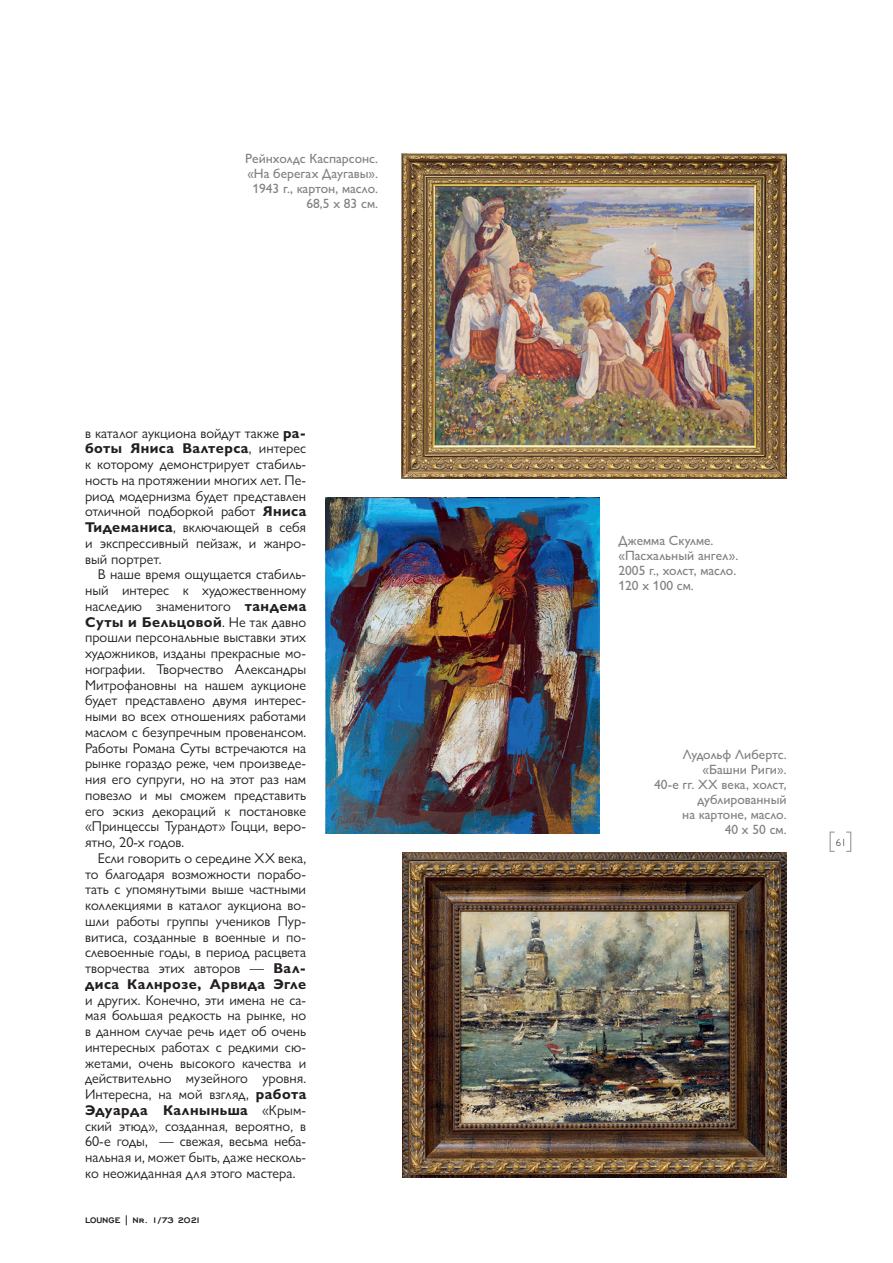
<style>
.page{position:relative;width:893px;height:1263px;background:#fff}
.page>*{position:absolute;margin:0;border:0;box-sizing:border-box;transform-origin:0 0}
.main_text{font:14.25px/15.8px "Gill Sans Nova";color:#231f20;text-align:justify}
.foto_podpis{font:500 13.5px/15px "Gill Sans Nova";color:#808285;text-align:right}
.t1{font:700 10.5px "Engravers Gothic";color:#231f20}
.t2{font:300 10.5px "Gill Sans MT Pro Cyr";color:#231f20}
.s1{font-weight:700}
</style>
<div class="page">
<svg style="left:830px;top:831px;width:21px;height:21px"></svg>
<img style="left:403px;top:853px;width:384px;height:324px">
<img style="left:325px;top:497px;width:274px;height:337px">
<img style="left:401px;top:153px;width:386px;height:325px">
<p class="foto_podpis" style="left:245px;top:151px;width:134px">Рейнхолдс Каспарсонс.</p>
<p class="foto_podpis" style="left:247px;top:166px;width:132px">«На берегах Даугавы».</p>
<p class="foto_podpis" style="left:252px;top:181px;width:127px">1943 г., картон, масло.</p>
<p class="foto_podpis" style="left:306px;top:196px;width:73px">68,5 x 83 см.</p>
<p class="main_text" style="left:85px;top:425px;width:223px">в каталог аукциона войдут также <span class="s1">ра&shy;боты Яниса Валтерса</span>, интерес к которому демонстрирует стабиль&shy;ность на протяжении многих лет. Пе&shy;риод модернизма будет представлен отличной подборкой работ <span class="s1">Яниса Тидеманиса</span>, включающей в себя и экспрессивный пейзаж, и жанро&shy;вый портрет.</p>
<p class="main_text" style="left:85px;top:566px;width:223px;text-indent:13px">В наше время ощущается стабиль&shy;ный интерес к художественному наследию знаменитого <span class="s1">тандема Суты и Бельцовой</span>. Не так давно прошли персональные выставки этих художников, изданы прекрасные мо&shy;нографии. Творчество Александры Митрофановны на нашем аукционе будет представлено двумя интерес&shy;ными во всех отношениях работами маслом с безупречным провенансом.<br>Работы Романа Суты встречаются на рынке гораздо реже, чем произведе&shy;ния его супруги, но на этот раз нам повезло и мы сможем представить его эскиз декораций к постановке «Принцессы Турандот» Гоцци, веро&shy;ятно, 20-х годов.</p>
<p class="main_text" style="left:85px;top:850px;width:223px;text-indent:13px">Если говорить о середине ХХ века, то благодаря возможности порабо&shy;тать с упомянутыми выше частными коллекциями в каталог аукциона во&shy;шли работы группы учеников Пур&shy;витиса, созданные в военные и по&shy;слевоенные годы, в период расцвета творчества этих авторов — <span class="s1">Вал&shy;диса Калнрозе, Арвида Эгле </span>и других. Конечно, эти имена не са&shy;мая большая редкость на рынке, но в данном случае речь идет об очень интересных работах с редкими сю&shy;жетами, очень высокого качества и действительно музейного уровня.<br>Интересна, на мой взгляд, <span class="s1">работа Эдуарда Калныньша</span> «Крым&shy;ский этюд», созданная, вероятно, в 60-е годы, — свежая, весьма неба&shy;нальная и, может быть, даже несколь&shy;ко неожиданная для этого мастера.</p>
<p class="t1" style="left:85px;top:1214px;width:118px">LOUNGE | Nr. 1/73 2021</p>
<p class="foto_podpis" style="left:618px;top:533px;width:97px">Джемма Скулме.</p>
<p class="foto_podpis" style="left:618px;top:548px;width:121px">«Пасхальный ангел».</p>
<p class="foto_podpis" style="left:618px;top:563px;width:119px">2005 г., холст, масло.</p>
<p class="foto_podpis" style="left:618px;top:578px;width:77px">120 x 100 см.</p>
<p class="foto_podpis" style="left:683px;top:747px;width:105px">Лудольф Либертс.</p>
<p class="foto_podpis" style="left:703px;top:762px;width:86px">«Башни Риги».</p>
<p class="foto_podpis" style="left:654px;top:777px;width:134px">40-е гг. XX века, холст, дублированный<br>на картоне, масло.</p>
<p class="foto_podpis" style="left:725px;top:822px;width:63px">40 x 50 см.</p>
<p class="t2" style="left:836px;top:836px;width:12px">61</p>
</div>
